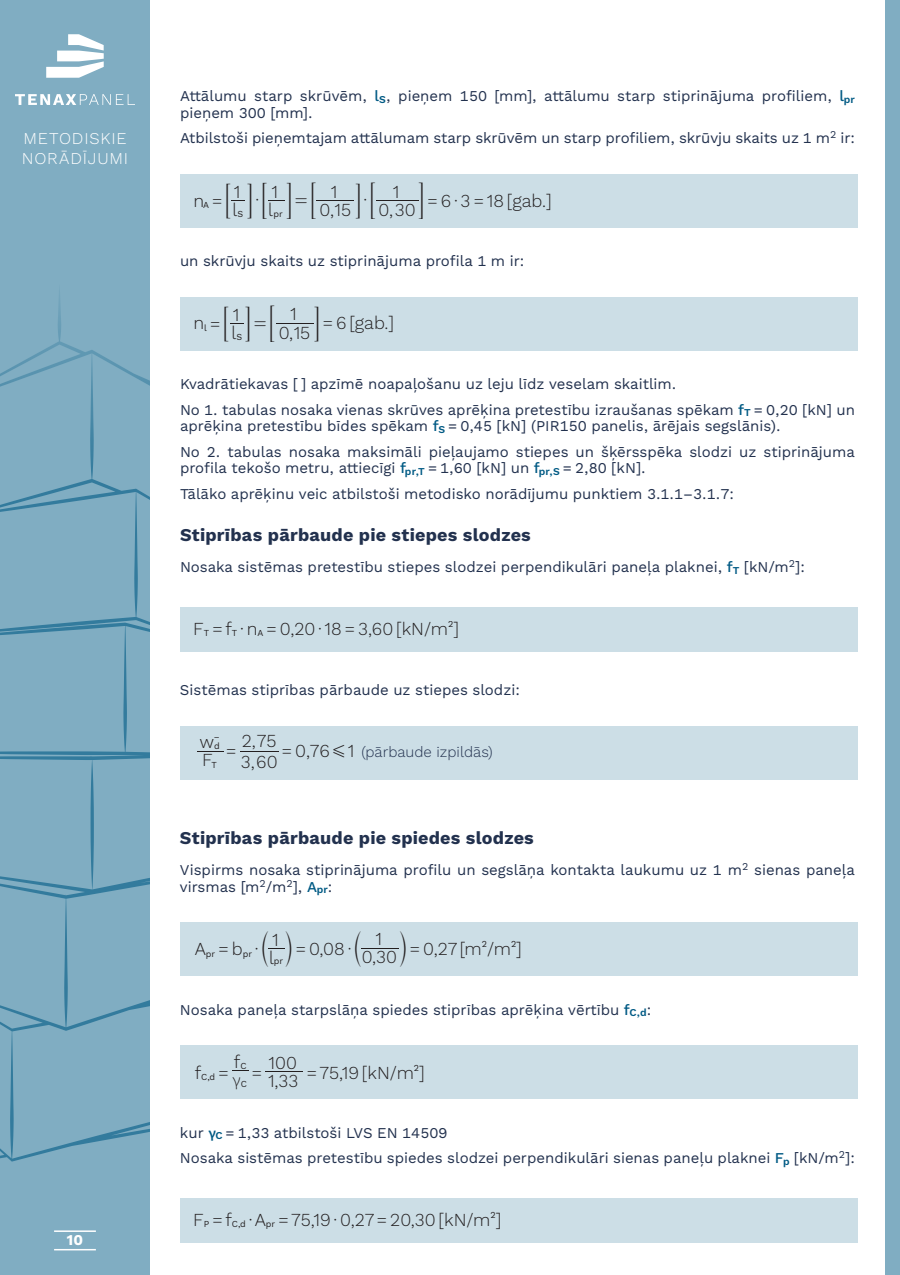
<style>
.page{position:relative;width:900px;height:1275px;background:#fff}
.page>*{position:absolute;margin:0;border:0;box-sizing:border-box;transform-origin:0 0}
.t1{font:300 18px "Work Sans";color:#231f20}
.mazais_virsraksts{font:700 18px "Work Sans";letter-spacing:.01em;color:#22314e}
.t2{font:300 18px "Source Sans Pro";color:#231f20}
.t3{font:17.25px "MM Variable B";color:#231f20;scale:1.04 1}
.t4{font:300 16.5px/19.8px "Work Sans";letter-spacing:.05em;color:#fff}
.teksts{font:15px/16.5px "Work Sans";color:#22314e}
.specteksts_platāks{font:300 15px "Work Sans";color:#22314e}
.t5{font:700 15px "Work Sans";color:#fff}
.t6{font:9px "Work Sans";color:#231f20}
.s1{font-weight:500;color:#005a84}
.s2{font-weight:400;font-size:9px}
.s3{font-family:"MM Variable B";font-weight:400;font-size:17.25px}
.s4{font-family:"MM Variable B";font-weight:400;font-size:17.85px}
.s5{font-family:"MM Text";font-weight:400}
.s6{font-family:"MM Variable B";font-weight:400;font-size:18.15px}
.s7{font-family:"Work Sans";font-weight:300;font-size:18px}
.s8{font-size:18.15px}
.s9{font-weight:300;font-size:18px}
.s10{font-family:"MM Relation";font-weight:400}
.s11{font-family:"MM Variable A";font-weight:400;font-size:17.55px}
.s12{font-family:"Work Sans";font-weight:400;font-size:9px}
.s13{font-family:"Source Sans Pro";font-weight:600;color:#005a84}
</style>
<div class="page">
<div style="left:0;top:0;width:150px;height:1275px;background:#80adc2"></div>
<svg style="left:0;top:477px;width:150px;height:685px"></svg>
<div style="left:885px;top:0;width:15px;height:1275px;background:#80adc2"></div>
<hr style="left:54px;top:1230px;width:42px;height:2px;background:#fff">
<hr style="left:54px;top:1249px;width:42px;height:1px;background:#fff">
<svg style="left:15px;top:94px;width:120px;height:11px"></svg>
<svg style="left:46px;top:34px;width:58px;height:44px"></svg>
<div style="left:180px;top:174px;width:678px;height:54px;background:#ccdee6"></div>
<div style="left:180px;top:297px;width:678px;height:54px;background:#ccdee6"></div>
<div style="left:180px;top:608px;width:678px;height:44px;background:#ccdee6"></div>
<div style="left:180px;top:726px;width:678px;height:54px;background:#ccdee6"></div>
<div style="left:180px;top:922px;width:678px;height:54px;background:#ccdee6"></div>
<div style="left:180px;top:1046px;width:678px;height:54px;background:#ccdee6"></div>
<div style="left:180px;top:1198px;width:678px;height:46px;background:#ccdee6"></div>
<hr style="left:317px;top:200px;width:37px;height:1px;background:#231f20">
<hr style="left:376px;top:200px;width:42px;height:1px;background:#231f20">
<svg style="left:231px;top:323px;width:13px;height:1px"></svg>
<hr style="left:276px;top:323px;width:37px;height:1px;background:#231f20">
<hr style="left:240px;top:751px;width:39px;height:1px;background:#231f20">
<svg style="left:197px;top:751px;width:26px;height:1px"></svg>
<hr style="left:361px;top:948px;width:38px;height:1px;background:#231f20">
<hr style="left:265px;top:1072px;width:38px;height:1px;background:#231f20">
<p class="t4" style="left:22px;top:128px;width:108px">METODISKIE<br>NORĀDĪJUMI</p>
<p class="t5" style="left:67px;top:1228px;width:18px">10</p>
<p class="teksts" style="left:180px;top:87px;width:677px">Attālumu starp skrūvēm, <span class="s1">l</span><sub>S</sub>, pieņem 150 [mm], attālumu starp stiprinājuma profiliem, <span class="s1">l</span><sub>pr </sub>pieņem 300 [mm].</p>
<p class="teksts" style="left:180px;top:129px;width:677px">Atbilstoši pieņemtajam attālumam starp skrūvēm un starp profiliem, skrūvju skaits uz 1 m<sup>2</sup> ir:</p>
<p class="t1" style="left:193px;top:190px;width:126px">n<span class="s2">A</span> =<span class="s3">; E</span>∙<span class="s4">; E</span><span class="s5">=</span><span class="s6">;</span></p>
<p class="t3" style="left:354px;top:190px;width:24px">E<span class="s7">∙</span><span class="s8">;</span></p>
<p class="t1" style="left:417px;top:190px;width:136px"><span class="s6">E</span>=6∙3=18[gab.]</p>
<p class="t1" style="left:331px;top:181px;width:8px">1</p>
<p class="t1" style="left:393px;top:181px;width:8px">1</p>
<p class="t1" style="left:234px;top:181px;width:8px">1</p>
<p class="t1" style="left:272px;top:181px;width:8px">1</p>
<p class="t6" style="left:268px;top:209px;width:16px"><span class="s9">l</span>pr</p>
<p class="t1" style="left:232px;top:199px;width:12px">l<span class="s2">S</span></p>
<p class="t1" style="left:320px;top:199px;width:33px">0,15</p>
<p class="t1" style="left:379px;top:199px;width:39px">0,30</p>
<p class="teksts" style="left:180px;top:252px;width:346px">un skrūvju skaits uz stiprinājuma profila 1 m ir:</p>
<p class="t1" style="left:194px;top:313px;width:85px">n<sub>l</sub> =<span class="s3">; E</span><span class="s5">=</span><span class="s6">;</span></p>
<p class="t1" style="left:313px;top:312px;width:83px"><span class="s3">E</span> = 6 [gab.]</p>
<p class="t1" style="left:290px;top:304px;width:8px">1</p>
<p class="t1" style="left:233px;top:304px;width:8px">1</p>
<p class="t1" style="left:232px;top:322px;width:12px">l<span class="s2">S</span></p>
<p class="t1" style="left:279px;top:322px;width:33px">0,15</p>
<p class="teksts" style="left:180px;top:375px;width:498px">Kvadrātiekavas [ ] apzīmē noapaļošanu uz leju līdz veselam skaitlim.</p>
<p class="teksts" style="left:180px;top:401px;width:677px">No 1. tabulas nosaka vienas skrūves aprēķina pretestību izraušanas spēkam <span class="s1">f</span><sub>T</sub> = 0,20 [kN] un aprēķina pretestību bīdes spēkam <span class="s1">f</span><sub>S</sub> = 0,45 [kN] (PIR150 panelis, ārējais segslānis).</p>
<p class="teksts" style="left:180px;top:443px;width:677px">No 2. tabulas nosaka maksimāli pieļaujamo stiepes un šķērsspēka slodzi uz stiprinājuma profila tekošo metru, attiecīgi <span class="s1">f</span><sub>pr,T</sub> = 1,60 [kN] un <span class="s1">f</span><sub>pr,S</sub> = 2,80 [kN].</p>
<p class="teksts" style="left:180px;top:485px;width:555px">Tālāko aprēķinu veic atbilstoši metodisko norādījumu punktiem 3.1.1–3.1.7:</p>
<p class="mazais_virsraksts" style="left:180px;top:521px;width:352px">Stiprības pārbaude pie stiepes slodzes</p>
<p class="teksts" style="left:180px;top:558px;width:626px">Nosaka sistēmas pretestību stiepes slodzei perpendikulāri paneļa plaknei, <span class="s1">f</span><sub>T</sub> [kN/m<sup>2</sup>]:</p>
<p class="t1" style="left:193px;top:618px;width:267px">F<span class="s2">T</span> =f<span class="s2">T</span> ∙ n<span class="s2">A</span> = 0,20 ∙18 = 3,60 [kN/m<sup>2</sup>]</p>
<p class="teksts" style="left:180px;top:681px;width:341px">Sistēmas stiprības pārbaude uz stiepes slodzi:</p>
<p class="t6" style="left:214px;top:732px;width:7px">–</p>
<p class="t1" style="left:199px;top:731px;width:22px">w<span class="s2">d</span></p>
<p class="t1" style="left:202px;top:750px;width:16px">F<span class="s2">T</span></p>
<p class="t1" style="left:242px;top:730px;width:36px">2,75</p>
<p class="t1" style="left:226px;top:740px;width:12px">=</p>
<p class="t1" style="left:281px;top:740px;width:74px">=0,76<span class="s10">G</span>1</p>
<p class="t1" style="left:241px;top:751px;width:38px">3,60</p>
<p class="specteksts_platāks" style="left:361px;top:741px;width:133px">(pārbaude izpildās)</p>
<p class="mazais_virsraksts" style="left:180px;top:824px;width:355px">Stiprības pārbaude pie spiedes slodzes</p>
<p class="teksts" style="left:180px;top:861px;width:677px">Vispirms nosaka stiprinājuma profilu un segslāņa kontakta laukumu uz 1 m<sup>2</sup> sienas paneļa virsmas [m<sup>2</sup>/m<sup>2</sup>], <span class="s1">A</span><sub>pr</sub>:</p>
<p class="t1" style="left:195px;top:938px;width:168px">A<span class="s2">pr</span> =b<span class="s2">pr</span> ∙<span class="s11">C M</span>=0,08∙<span class="s11">C</span></p>
<p class="t1" style="left:400px;top:938px;width:124px"><span class="s11">M</span> = 0,27[m<sup>2</sup>/m<sup>2</sup>]</p>
<p class="t1" style="left:376px;top:929px;width:8px">1</p>
<p class="t1" style="left:272px;top:929px;width:8px">1</p>
<p class="t6" style="left:269px;top:955px;width:16px"><span class="s9">l</span>pr</p>
<p class="t1" style="left:362px;top:947px;width:37px">0,30</p>
<p class="teksts" style="left:180px;top:1001px;width:473px">Nosaka paneļa starpslāņa spiedes stiprības aprēķina vērtību <span class="s1">f</span><sub>C,d</sub>:</p>
<p class="t1" style="left:234px;top:1051px;width:14px">f<span class="s2">C</span></p>
<p class="t1" style="left:269px;top:1052px;width:30px">100</p>
<p class="t6" style="left:195px;top:1072px;width:36px"><span class="s9">f</span>C,d <span class="s9">=</span></p>
<p class="t1" style="left:252px;top:1062px;width:12px">=</p>
<p class="t1" style="left:307px;top:1062px;width:120px">=75,19 [kN/m<sup>2</sup>]</p>
<p class="t1" style="left:268px;top:1070px;width:32px">1,33</p>
<p class="t2" style="left:233px;top:1069px;width:16px">γ<span class="s12">C</span></p>
<p class="teksts" style="left:180px;top:1124px;width:269px">kur <span class="s13">γ</span><sub>C</sub> = 1,33 atbilstoši LVS EN 14509</p>
<p class="teksts" style="left:180px;top:1149px;width:677px">Nosaka sistēmas pretestību spiedes slodzei perpendikulāri sienas paneļu plaknei <span class="s1">F</span><sub>p</sub> [kN/m<sup>2</sup>]:</p>
<p class="t1" style="left:193px;top:1209px;width:310px">F<span class="s2">P</span> =f<span class="s2">C,d</span> ∙A<span class="s2">pr</span> =75,19 ∙ 0,27= 20,30 [kN/m<sup>2</sup>]</p>
</div>
